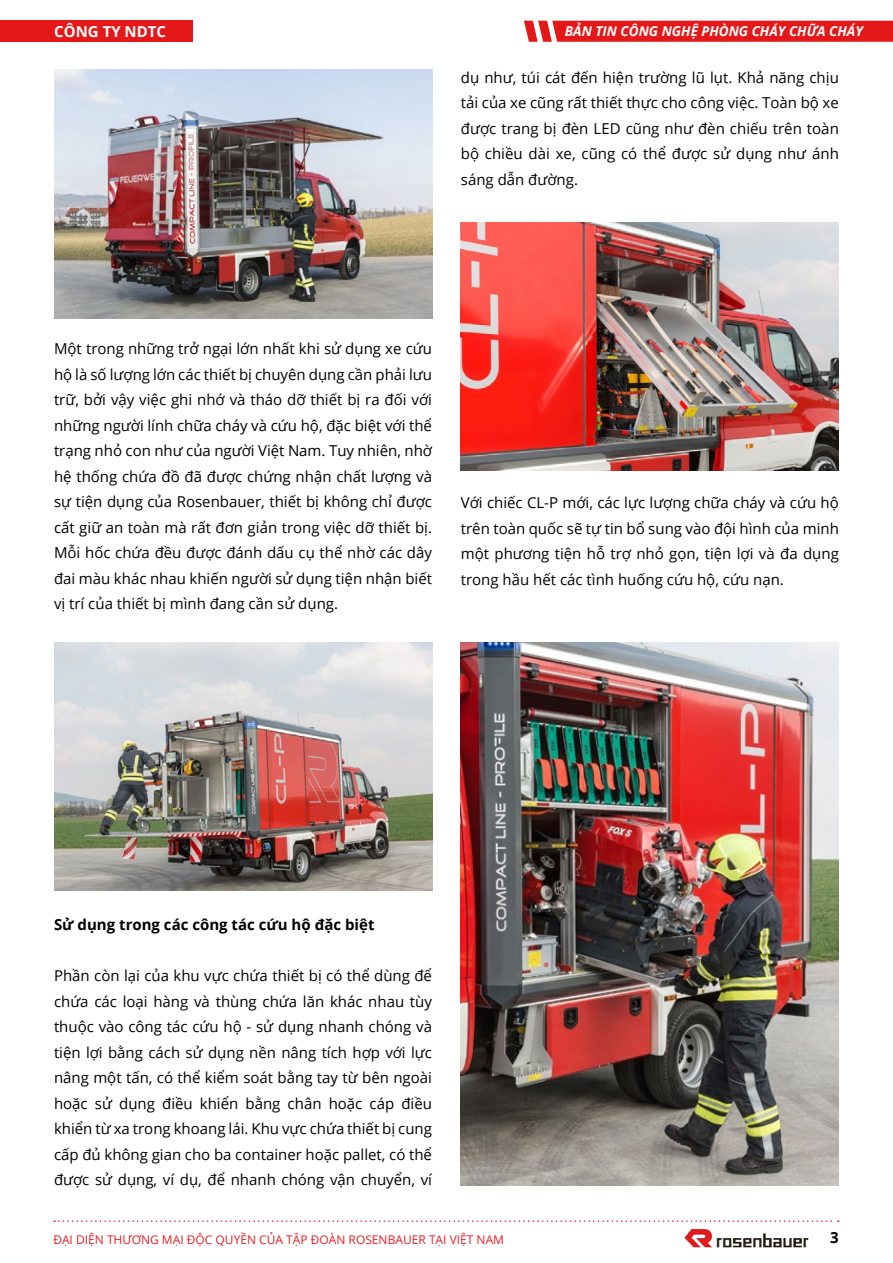
<style>
.page{position:relative;width:893px;height:1263px;background:#fff}
.page>*{position:absolute;margin:0;border:0;box-sizing:border-box;transform-origin:0 0}
.t1{font:15px/25.5px "Open Sans";color:#000;text-align:justify}
.t2{font:700 15px "Open Sans";color:#000}
.t3{font:700 15px "Open Sans";color:#fff}
.t4{font:700 15px "Open Sans";color:#000101}
.t5{font:italic 700 13.5px "Open Sans";color:#fff}
.t6{font:12px "Open Sans";color:#e41f26}
</style>
<div class="page">
<img style="left:54px;top:70px;width:378px;height:248px">
<img style="left:54px;top:642px;width:378px;height:248px">
<img style="left:461px;top:222px;width:378px;height:248px">
<img style="left:461px;top:642px;width:378px;height:544px">
<svg style="left:54px;top:1220px;width:785px;height:2px"></svg>
<img style="left:684px;top:1228px;width:125px;height:20px">
<svg style="left:524px;top:21px;width:369px;height:21px;background:#e52223"></svg>
<div style="left:0;top:21px;width:192px;height:21px;background:#e41819"></div>
<p class="t3" style="left:54px;top:21px;width:113px">Công Ty N DTC</p>
<p class="t5" style="left:565px;top:22px;width:300px">BẢN TIN CÔNG NGHỆ PHÒNG CHÁY CHỮA CHÁY</p>
<p class="t1" style="left:461px;top:64px;width:380px">dụ như, túi cát đến hiện trường lũ lụt. Khả năng chịu tải của xe cũng rất thiết thực cho công việc. Toàn bộ xe được trang bị đèn LED cũng như đèn chiếu trên toàn bộ chiều dài xe, cũng có thể được sử dụng như ánh sáng dẫn đường.</p>
<p class="t1" style="left:54px;top:336px;width:380px">Một trong những trở ngại lớn nhất khi sử dụng xe cứu hộ là số lượng lớn các thiết bị chuyên dụng cần phải lưu trữ, bởi vậy việc ghi nhớ và tháo dỡ thiết bị ra đối với những người lính chữa cháy và cứu hộ, đặc biệt với thể trạng nhỏ con như của người Việt Nam. Tuy nhiên, nhờ hệ thống chứa đồ đã được chứng nhận chất lượng và sự tiện dụng của Rosenbauer, thiết bị không chỉ được cất giữ an toàn mà rất đơn giản trong việc dỡ thiết bị.<br>Mỗi hốc chứa đều được đánh dấu cụ thể nhờ các dây đai màu khác nhau khiến người sử dụng tiện nhận biết vị trí của thiết bị mình đang cần sử dụng.</p>
<p class="t1" style="left:461px;top:490px;width:380px">Với chiếc CL-P mới, các lực lượng chữa cháy và cứu hộ trên toàn quốc sẽ tự tin bổ sung vào đội hình của minh một phương tiện hỗ trợ nhỏ gọn, tiện lợi và đa dụng trong hầu hết các tình huống cứu hộ, cứu nạn.</p>
<p class="t2" style="left:54px;top:914px;width:322px">Sử dụng trong các công tác cứu hộ đặc biệt</p>
<p class="t1" style="left:54px;top:963px;width:380px">Phần còn lại của khu vực chứa thiết bị có thể dùng để chứa các loại hàng và thùng chứa lăn khác nhau tùy thuộc vào công tác cứu hộ - sử dụng nhanh chóng và tiện lợi bằng cách sử dụng nền nâng tích hợp với lực nâng một tấn, có thể kiểm soát bằng tay từ bên ngoài hoặc sử dụng điều khiển bằng chân hoặc cáp điều khiển từ xa trong khoang lái. Khu vực chứa thiết bị cung cấp đủ không gian cho ba container hoặc pallet, có thể được sử dụng, ví dụ, để nhanh chóng vận chuyển, ví</p>
<p class="t6" style="left:53px;top:1231px;width:452px">Đại diện Thương mại độc quyền của tập đoàn Rosenbauer tại Việt Nam</p>
<p class="t4" style="left:830px;top:1227px;width:10px">3</p>
</div>
